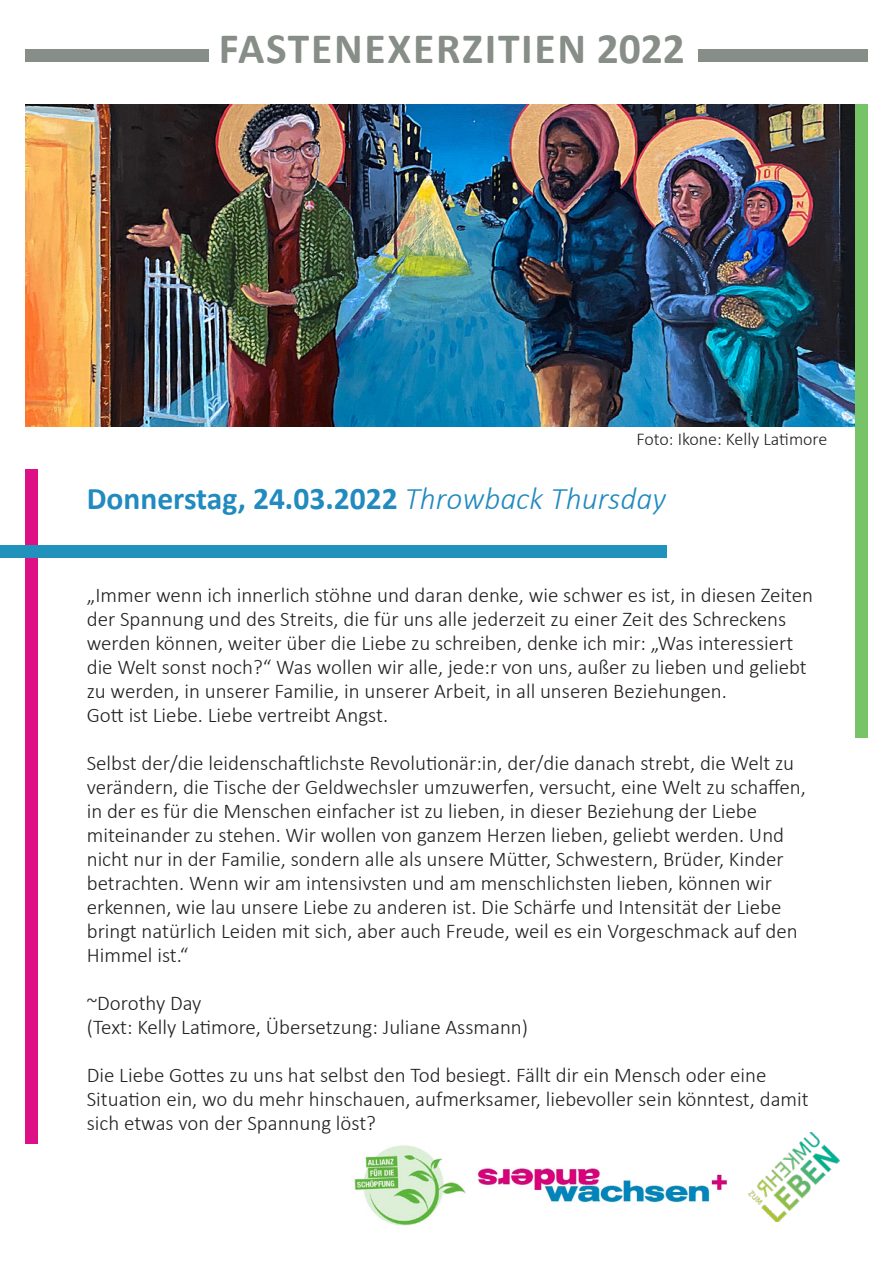
<style>
.page{position:relative;width:893px;height:1263px;background:#fff}
.page>*{position:absolute;margin:0;border:0;box-sizing:border-box;transform-origin:0 0}
.t1{font:700 43.5px "Calibri";letter-spacing:.04em;color:#878e88}
.t2{font:700 31.5px "Calibri";color:#218abf}
.t3{font:300 21px/24px "Calibri";color:#231f20}
.t4{font:300 18px "Calibri";color:#231f20}
.s1{font-weight:300;font-style:italic}
</style>
<div class="page">
<img style="left:748px;top:1132px;width:91px;height:89px">
<div style="left:26px;top:470px;width:12px;height:674px;background:#dd1086"></div>
<div style="left:855px;top:105px;width:12px;height:633px;background:#77c368"></div>
<div style="left:26px;top:49px;width:183px;height:13px;background:#878e88"></div>
<div style="left:698px;top:49px;width:169px;height:13px;background:#878e88"></div>
<img style="left:26px;top:105px;width:829px;height:322px">
<img style="left:478px;top:1168px;width:249px;height:35px">
<div style="left:0;top:545px;width:666px;height:13px;background:#2192bb"></div>
<img style="left:354px;top:1145px;width:112px;height:81px">
<h1 class="t1" style="left:219px;top:18px;width:468px">FASTENEXERZITIEN 2022</h1>
<p class="t4" style="left:636px;top:427px;width:193px">Foto: Ikone: Kelly Latimore</p>
<h2 class="t2" style="left:87px;top:477px;width:581px">Donnerstag, 24.03.2022 <span class="s1">Throwback Thursday</span></h2>
<p class="t3" style="left:87px;top:583px;width:728px">„Immer wenn ich innerlich stöhne und daran denke, wie schwer es ist, in diesen Zeiten der Spannung und des Streits, die für uns alle jederzeit zu einer Zeit des Schreckens werden können, weiter über die Liebe zu schreiben, denke ich mir: „Was interessiert die Welt sonst noch?“ Was wollen wir alle, jede:r von uns, außer zu lieben und geliebt zu werden, in unserer Familie, in unserer Arbeit, in all unseren Beziehungen.<br>Gott ist Liebe. Liebe vertreibt Angst.</p>
<p class="t3" style="left:87px;top:751px;width:721px">Selbst der/die leidenschaftlichste Revolutionär:in, der/die danach strebt, die Welt zu verändern, die Tische der Geldwechsler umzuwerfen, versucht, eine Welt zu schaffen, in der es für die Menschen einfacher ist zu lieben, in dieser Beziehung der Liebe miteinander zu stehen. Wir wollen von ganzem Herzen lieben, geliebt werden. Und nicht nur in der Familie, sondern alle als unsere Mütter, Schwestern, Brüder, Kinder betrachten. Wenn wir am intensivsten und am menschlichsten lieben, können wir erkennen, wie lau unsere Liebe zu anderen ist. Die Schärfe und Intensität der Liebe bringt natürlich Leiden mit sich, aber auch Freude, weil es ein Vorgeschmack auf den Himmel ist.“</p>
<p class="t3" style="left:87px;top:991px;width:443px">~Dorothy Day<br>(Text: Kelly Latimore, Übersetzung: Juliane Assmann)</p>
<p class="t3" style="left:87px;top:1063px;width:723px">Die Liebe Gottes zu uns hat selbst den Tod besiegt. Fällt dir ein Mensch oder eine<br>Situation ein, wo du mehr hinschauen, aufmerksamer, liebevoller sein könntest, damit sich etwas von der Spannung löst?</p>
</div>
